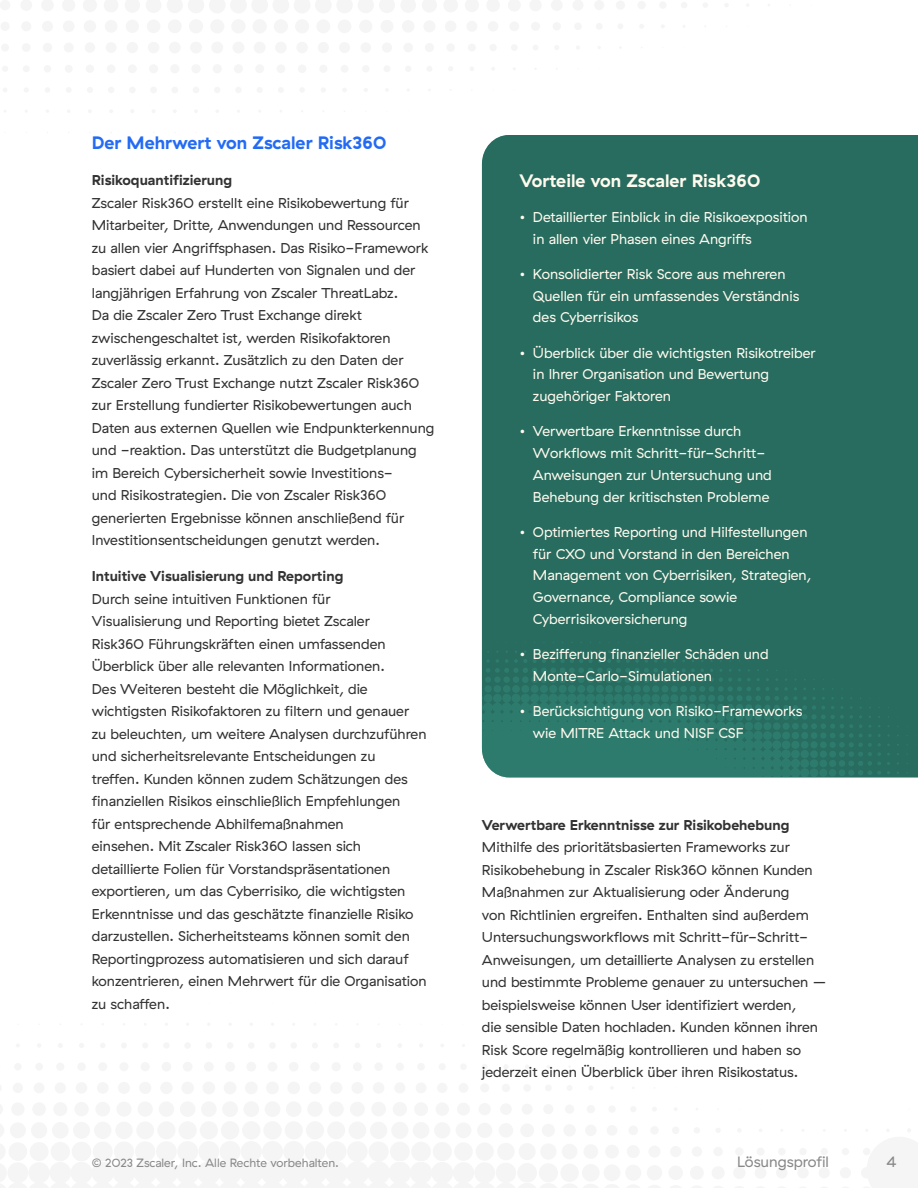
<style>
.page{position:relative;width:918px;height:1188px;background:#fff}
.page>*{position:absolute;margin:0;border:0;box-sizing:border-box;transform-origin:0 0}
.t1{font:700 18px "GT Haptik ZS";color:#236bf5}
.t2{font:700 18px "GT Haptik ZS";color:#fffaee}
.t3{font:15px "GT Haptik ZS";color:#898989}
.t4{font:14.25px/22.5px "GT Haptik ZS";color:#323232}
.t5{font:14.25px/21.8px "GT Haptik ZS";color:#fffaee}
.t6{font:700 14.25px "GT Haptik ZS";color:#323232}
.t7{font:12px "GT Haptik ZS";color:#898989}
</style>
<div class="page">
<div style="left:482px;top:135px;width:436px;height:396px;background:#286b5f"></div>
<svg style="left:482px;top:531px;width:436px;height:246px;background:#296f62"></svg>
<p class="t1" style="left:92px;top:132px;width:297px">Der Mehrwert von Zscaler Risk360</p>
<p class="t6" style="left:92px;top:172px;width:142px">Risikoquantifizierung</p>
<p class="t4" style="left:92px;top:192px;width:344px">Zscaler Risk360 erstellt eine Risikobewertung für Mitarbeiter, Dritte, Anwendungen und Ressourcen zu allen vier Angriffsphasen. Das Risiko-Framework basiert dabei auf Hunderten von Signalen und der langjährigen Erfahrung von Zscaler ThreatLabz.<br>Da die Zscaler Zero Trust Exchange direkt zwischengeschaltet ist, werden Risikofaktoren zuverlässig erkannt. Zusätzlich zu den Daten der Zscaler Zero Trust Exchange nutzt Zscaler Risk360 zur Erstellung fundierter Risikobewertungen auch Daten aus externen Quellen wie Endpunkterkennung und -reaktion. Das unterstützt die Budgetplanung im Bereich Cybersicherheit sowie Investitions-<br>und Risikostrategien. Die von Zscaler Risk360 generierten Ergebnisse können anschließend für Investitionsentscheidungen genutzt werden.</p>
<p class="t6" style="left:92px;top:568px;width:253px">Intuitive Visualisierung und Reporting</p>
<p class="t4" style="left:92px;top:588px;width:336px">Durch seine intuitiven Funktionen für<br>Visualisierung und Reporting bietet Zscaler<br>Risk360 Führungskräften einen umfassenden Überblick über alle relevanten Informationen.<br>Des Weiteren besteht die Möglichkeit, die wichtigsten Risikofaktoren zu filtern und genauer zu beleuchten, um weitere Analysen durchzuführen und sicherheitsrelevante Entscheidungen zu treffen. Kunden können zudem Schätzungen des finanziellen Risikos einschließlich Empfehlungen<br>für entsprechende Abhilfemaßnahmen<br>einsehen. Mit Zscaler Risk360 lassen sich detaillierte Folien für Vorstandspräsentationen exportieren, um das Cyberrisiko, die wichtigsten Erkenntnisse und das geschätzte finanzielle Risiko darzustellen. Sicherheitsteams können somit den Reportingprozess automatisieren und sich darauf konzentrieren, einen Mehrwert für die Organisation zu schaffen.</p>
<p class="t2" style="left:519px;top:169px;width:243px">Vorteile von Zscaler Risk360</p>
<p class="t5" style="left:533px;top:206px;width:276px;text-indent:-13px">• Detaillierter Einblick in die Risikoexposition in allen vier Phasen eines Angriffs</p>
<p class="t5" style="left:533px;top:263px;width:268px;text-indent:-13px">• Konsolidierter Risk Score aus mehreren<br>Quellen für ein umfassendes Verständnis des Cyberrisikos</p>
<p class="t5" style="left:533px;top:342px;width:285px;text-indent:-13px">• Überblick über die wichtigsten Risikotreiber in Ihrer Organisation und Bewertung zugehöriger Faktoren</p>
<p class="t5" style="left:533px;top:421px;width:240px;text-indent:-13px">• Verwertbare Erkenntnisse durch Workflows mit Schritt-für-Schritt-Anweisungen zur Untersuchung und Behebung der kritischsten Probleme</p>
<p class="t5" style="left:533px;top:521px;width:280px;text-indent:-13px">• Optimiertes Reporting und Hilfestellungen für CXO und Vorstand in den Bereichen Management von Cyberrisiken, Strategien, Governance, Compliance sowie Cyberrisikoversicherung</p>
<p class="t5" style="left:533px;top:643px;width:237px;text-indent:-13px">• Bezifferung finanzieller Schäden und<br>Monte-Carlo-Simulationen</p>
<p class="t5" style="left:533px;top:700px;width:271px;text-indent:-13px">• Berücksichtigung von Risiko-Frameworks wie MITRE Attack und NISF CSF</p>
<p class="t6" style="left:482px;top:816px;width:309px">Verwertbare Erkenntnisse zur Risikobehebung</p>
<p class="t4" style="left:482px;top:836px;width:346px">Mithilfe des prioritätsbasierten Frameworks zur Risikobehebung in Zscaler Risk360 können Kunden Maßnahmen zur Aktualisierung oder Änderung<br>von Richtlinien ergreifen. Enthalten sind außerdem Untersuchungsworkflows mit Schritt-für-Schritt-Anweisungen, um detaillierte Analysen zu erstellen und bestimmte Probleme genauer zu untersuchen – beispielsweise können User identifiziert werden,<br>die sensible Daten hochladen. Kunden können ihren Risk Score regelmäßig kontrollieren und haben so jederzeit einen Überblick über ihren Risikostatus.</p>
<p class="t7" style="left:92px;top:1156px;width:249px">© 2023 Zscaler, Inc. Alle Rechte vorbehalten.</p>
<p class="t3" style="left:737px;top:1153px;width:93px">Lösungsprofil</p>
<p class="t3" style="left:886px;top:1153px;width:12px">4</p>
</div>
